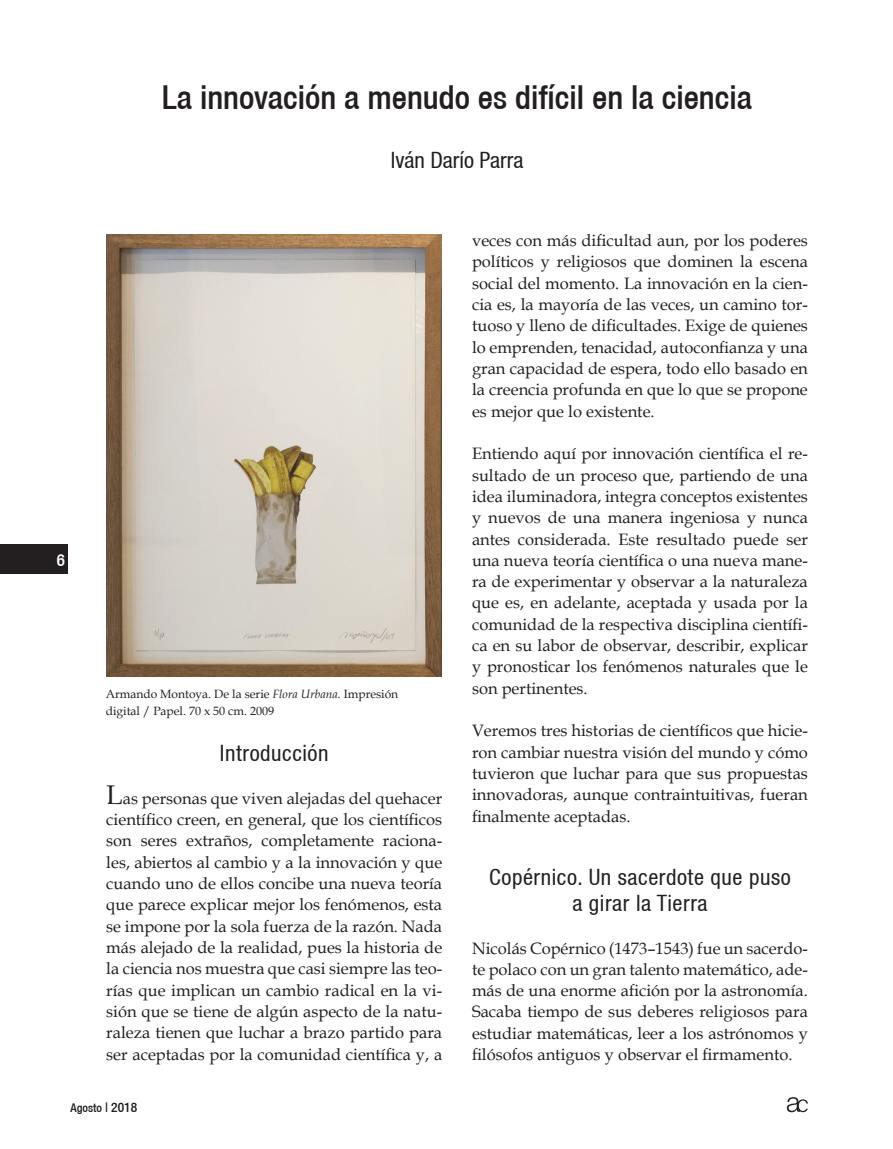
<style>
.page{position:relative;width:893px;height:1149px;background:#fff}
.page>*{position:absolute;margin:0;border:0;box-sizing:border-box;transform-origin:0 0}
.t1{font:500 condensed 33px "Helvetica 67";color:#231f20}
.t2{font:condensed 22.5px/25.5px "Helvetica 57";letter-spacing:.025em;color:#231f20;text-align:center}
.t3{font:condensed 22.5px "Helvetica 57";color:#231f20}
.t4{font:500 condensed 16.95px "Helvetica 67";color:#fff}
.t5{font:16.5px/21.3px "Book Antiqua";color:#231f20;text-align:justify}
.t6{font:12px/16.5px "Book Antiqua";color:#231f20}
.t7{font:500 condensed 12px "Helvetica 67";color:#231f20}
.s1{font-style:italic}
.s2{font-size:27px}
.s3{font-size:13.5px}
</style>
<div class="page">
<div style="left:0;top:544px;width:68px;height:29px;background:#231f20"></div>
<svg style="left:787px;top:1097px;width:21px;height:14px"></svg>
<img style="left:106px;top:234px;width:335px;height:442px">
<h1 class="t1" style="left:162px;top:77px;width:591px">La innovación a menudo es difícil en la ciencia</h1>
<p class="t4" style="left:57px;top:549px;width:10px">6</p>
<h2 class="t3" style="left:391px;top:147px;width:134px">Iván Darío Parra</h2>
<p class="t6" style="left:106px;top:685px;width:294px">Armando Montoya. De la serie <span class="s1">Flora Urbana.</span> Impresión digital / Papel. 70 x 50 cm. 2009</p>
<h2 class="t2" style="left:220px;top:740px;width:110px">Introducción</h2>
<p class="t5" style="left:106px;top:787px;width:337px"><span class="s2">L</span>as personas que viven alejadas del quehacer científico creen, en general, que los científicos son seres extraños, completamente raciona&shy;les, abiertos al cambio y a la innovación y que cuando uno de ellos concibe una nueva teoría que parece explicar mejor los fenómenos, esta se impone por la sola fuerza de la razón. Nada más alejado de la realidad, pues la historia de la ciencia nos muestra que casi siempre las teo&shy;rías que implican un cambio radical en la vi&shy;sión que se tiene de algún aspecto de la natu&shy;raleza tienen que luchar a brazo partido para ser aceptadas por la comunidad científica y, a</p>
<p class="t5" style="left:472px;top:229px;width:337px">veces con más dificultad aun, por los poderes políticos y religiosos que dominen la escena social del momento. La innovación en la cien&shy;cia es, la mayoría de las veces, un camino tor&shy;tuoso y lleno de dificultades. Exige de quienes lo emprenden, tenacidad, autoconfianza y una gran capacidad de espera, todo ello basado en la creencia profunda en que lo que se propone es mejor que lo existente.</p>
<p class="t5" style="left:472px;top:442px;width:337px">Entiendo aquí por innovación científica el re&shy;sultado de un proceso que, partiendo de una idea iluminadora, integra conceptos existentes y nuevos de una manera ingeniosa y nunca antes considerada. Este resultado puede ser una nueva teoría científica o una nueva mane&shy;ra de experimentar y observar a la naturaleza que es, en adelante, aceptada y usada por la comunidad de la respectiva disciplina científi&shy;ca en su labor de observar, describir, explicar y pronosticar los fenómenos naturales que le son pertinentes.</p>
<p class="t5" style="left:472px;top:719px;width:337px">Veremos tres historias de científicos que hicie&shy;ron cambiar nuestra visión del mundo y cómo tuvieron que luchar para que sus propuestas innovadoras, aunque contraintuitivas, fueran finalmente aceptadas.</p>
<h2 class="t2" style="left:489px;top:864px;width:303px">Copérnico. Un sacerdote que puso a girar la Tierra</h2>
<p class="t5" style="left:472px;top:936px;width:337px">Nicolás Copérnico (1473–1543) fue un sacerdo&shy;te polaco con un gran talento matemático, ade&shy;más de una enorme afición por la astronomía.<br>Sacaba tiempo de sus deberes religiosos para estudiar matemáticas, leer a los astrónomos y filósofos antiguos y observar el firmamento.</p>
<p class="t7" style="left:71px;top:1100px;width:68px">Agosto <span class="s3">| 2018</span></p>
</div>
